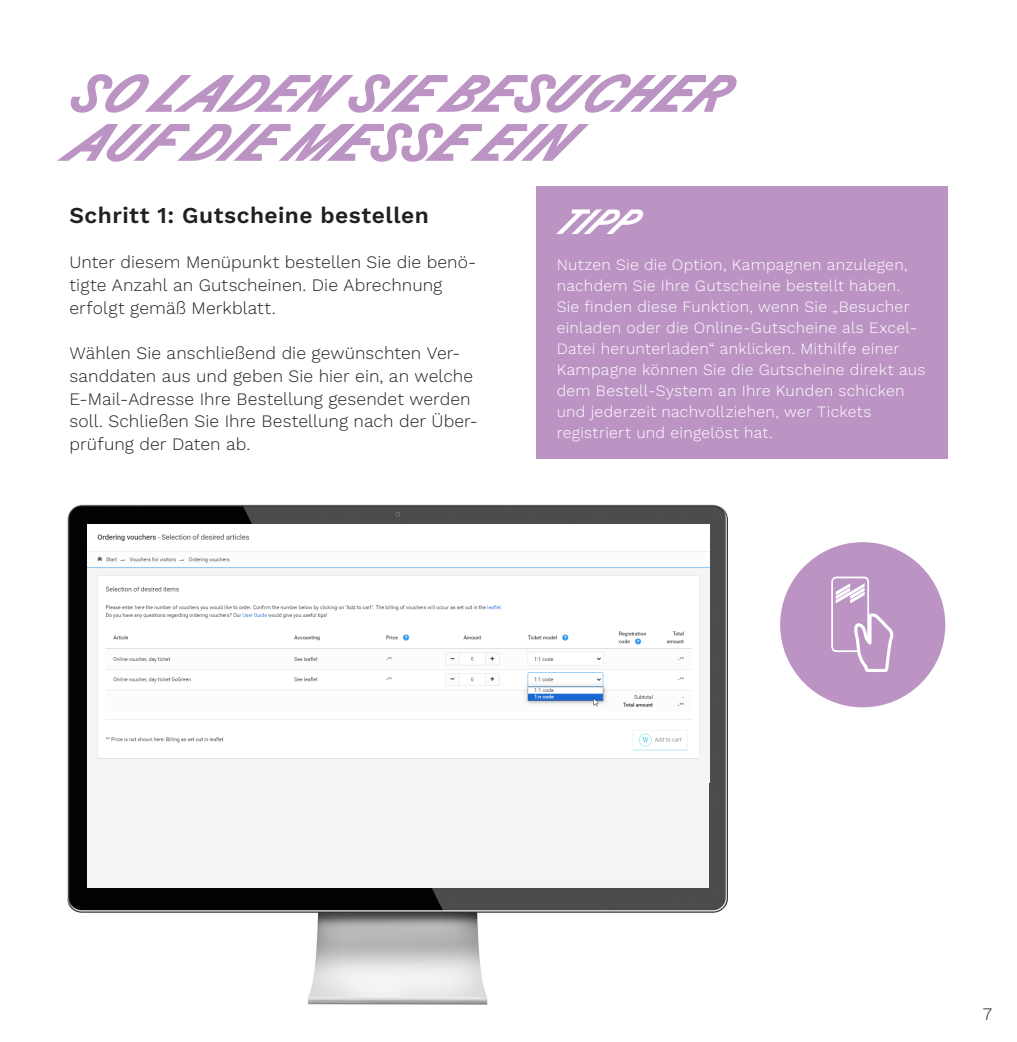
<style>
.page{position:relative;width:1017px;height:1042px;background:#fff}
.page>*{position:absolute;margin:0;border:0;box-sizing:border-box;transform-origin:0 0}
.t1{font:900 52.5px/49px "GT Planar Italic 45";letter-spacing:.005em;color:#bc94c4}
.t2{font:700 35px "GT Planar Italic 45";color:#fff}
.t3{font:600 22.75px "Work Sans";letter-spacing:.02em;color:#231f20}
.t4{font:300 17.5px/22.8px "Work Sans";letter-spacing:.005em;color:#231f20}
.t5{font:300 15.75px/21px "Work Sans";letter-spacing:.02em;color:#fff}
</style>
<div class="page">
<img style="left:67px;top:504px;width:661px;height:501px">
<div style="left:88px;top:524px;width:621px;height:364px;background:#f5f5f5"></div>
<img style="left:88px;top:534px;width:621px;height:225px">
<div style="left:780px;top:542px;width:165px;height:165px;background:#bc94c4;border-radius:50%"></div>
<div style="left:831px;top:576px;width:38px;height:76px;border:2px solid #fff;border-radius:4px"></div>
<svg style="left:836px;top:583px;width:29px;height:20px"></svg>
<svg style="left:853px;top:611px;width:41px;height:61px"></svg>
<div style="left:536px;top:187px;width:411px;height:272px;background:#bc94c4"></div>
<p class="t1" style="left:69px;top:67px;width:658px">SO LADENSIE BESUCHER<br>AUF DIE MESSE EIN</p>
<p class="t3" style="left:69px;top:198px;width:361px">Schritt 1: Gutscheine bestellen</p>
<p class="t4" style="left:69px;top:250px;width:408px">Unter diesem Menüpunkt bestellen Sie die benö&shy;tigte Anzahl an Gutscheinen. Die Abrechnung erfolgt gemäß Merkblatt.</p>
<p class="t4" style="left:69px;top:341px;width:410px">Wählen Sie anschließend die gewünschten Ver&shy;sanddaten aus und geben Sie hier ein, an welche E- Mail-Adresse Ihre Bestellung gesendet werden soll. Schließen Sie Ihre Bestellung nach der Über&shy;prüfung der Daten ab.</p>
<p class="t2" style="left:557px;top:200px;width:80px">TIPP</p>
<p class="t5" style="left:557px;top:253px;width:370px">Nutzen Sie die Option, Kampagnen anzulegen, nachdem Sie Ihre Gutscheine bestellt haben.<br>Sie finden diese Funktion, wenn Sie „Besucher einladen oder die Online-Gutscheine als Excel-Datei herunterladen“ anklicken. Mithilfe einer Kampagne können Sie die Gutscheine direkt aus dem Bestell-System an Ihre Kunden schicken und jederzeit nachvollziehen, wer Tickets registriert und eingelöst hat.</p>
<p class="t4" style="left:983px;top:1002px;width:11px">7</p>
</div>
